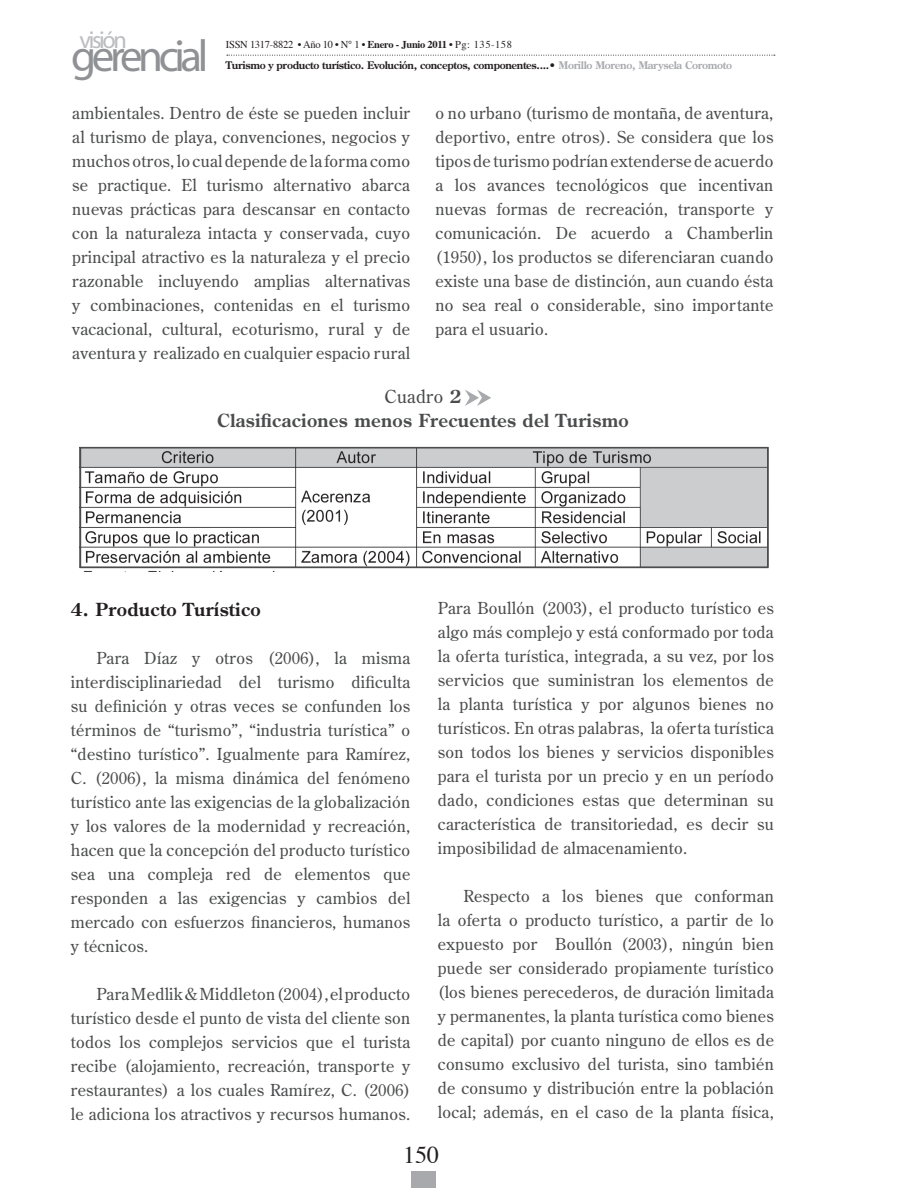
<style>
.page{position:relative;width:918px;height:1188px;background:#fff}
.page>*{position:absolute;margin:0;border:0;box-sizing:border-box;transform-origin:0 0}
.t1{font:44.85px "Myriad";letter-spacing:-.095em;color:#8f9194}
.t2{font:24.3px "Myriad";letter-spacing:-.095em;color:#bcbdc0}
.t3{font:24px "Times";color:#231f20}
.t4{font:700 18px/24px "Century Old Style Std";letter-spacing:.015em;color:#4b4c4d;text-align:center}
.t5{font:700 18px "Century Old Style Std";letter-spacing:.015em;color:#231f20}
.t6{font:16.5px/24px "Century Old Style Std";letter-spacing:.015em;color:#4b4c4d;text-align:justify}
.t7{font:700 10.5px "Century Old Style Std";letter-spacing:-.03em;color:#231f20}
.t8{font:10.5px "Times";letter-spacing:-.025em;color:#231f20}
.s1{font-weight:700}
.s2{color:#a8a9ad}
.s3{font-weight:400}
</style>
<div class="page">
<svg style="left:227px;top:55px;width:548px;height:1px"></svg>
<div style="left:411px;top:1171px;width:25px;height:17px;background:#a8a9ad"></div>
<img style="left:80px;top:446px;width:689px;height:125px">
<div style="left:80px;top:447px;width:689px;height:121px;border:2px solid #4b4c4d"></div>
<svg style="left:465px;top:390px;width:26px;height:16px"></svg>
<h2 class="t2" style="left:79px;top:27px;width:49px">visión</h2>
<h1 class="t1" style="left:71px;top:34px;width:139px">gerencial</h1>
<p class="t8" style="left:226px;top:35px;width:288px">ISSN 1317-8822 • Año 10 • N° 1 • <span class="s1">Enero - Junio 2011</span> • Pg: 135-158</p>
<p class="t7" style="left:226px;top:58px;width:508px">Turismo y producto turístico. Evolución, conceptos, componentes....• <span class="s2">Morillo Moreno, Marysela Coromoto</span></p>
<p class="t6" style="left:72px;top:101px;width:339px">ambientales. Dentro de éste se pueden incluir al turismo de playa, convenciones, negocios y muchos otros, lo cual depende de la forma como se practique. El turismo alternativo abarca nuevas prácticas para descansar en contacto con la naturaleza intacta y conservada, cuyo principal atractivo es la naturaleza y el precio razonable incluyendo amplias alternativas y combinaciones, contenidas en el turismo vacacional, cultural, ecoturismo, rural y de aventura y realizado en cualquier espacio rural</p>
<p class="t6" style="left:436px;top:101px;width:339px">o no urbano (turismo de montaña, de aventura, deportivo, entre otros). Se considera que los tipos de turismo podrían extenderse de acuerdo a los avances tecnológicos que incentivan nuevas formas de recreación, transporte y comunicación. De acuerdo a Chamberlin (1950), los productos se diferenciaran cuando existe una base de distinción, aun cuando ésta no sea real o considerable, sino importante para el usuario.</p>
<p class="t4" style="left:217px;top:384px;width:413px"><span class="s3">Cuadro</span> 2<br>Clasificaciones menos Frecuentes del Turismo</p>
<p class="t5" style="left:71px;top:598px;width:191px">4. Producto Turístico</p>
<p class="t6" style="left:71px;top:646px;width:341px;text-indent:26px">Para Díaz y otros (2006), la misma interdisciplinariedad del turismo dificulta su definición y otras veces se confunden los términos de “turismo”, “industria turística” o “destino turístico”. Igualmente para Ramírez, C. (2006), la misma dinámica del fenómeno turístico ante las exigencias de la globalización y los valores de la modernidad y recreación, hacen que la concepción del producto turístico sea una compleja red de elementos que responden a las exigencias y cambios del mercado con esfuerzos financieros, humanos y técnicos.</p>
<p class="t6" style="left:71px;top:982px;width:341px;text-indent:26px">Para Medlik &amp; Middleton (2004), el producto turístico desde el punto de vista del cliente son todos los complejos servicios que el turista recibe (alojamiento, recreación, transporte y restaurantes) a los cuales Ramírez, C. (2006) le adiciona los atractivos y recursos humanos.</p>
<p class="t6" style="left:438px;top:595px;width:337px">Para Boullón (2003), el producto turístico es algo más complejo y está conformado por toda la oferta turística, integrada, a su vez, por los servicios que suministran los elementos de la planta turística y por algunos bienes no turísticos. En otras palabras, la oferta turística son todos los bienes y servicios disponibles para el turista por un precio y en un período dado, condiciones estas que determinan su característica de transitoriedad, es decir su imposibilidad de almacenamiento.</p>
<p class="t6" style="left:438px;top:883px;width:337px;text-indent:26px">Respecto a los bienes que conforman la oferta o producto turístico, a partir de lo expuesto por Boullón (2003), ningún bien puede ser considerado propiamente turístico (los bienes perecederos, de duración limitada y permanentes, la planta turística como bienes de capital) por cuanto ninguno de ellos es de consumo exclusivo del turista, sino también de consumo y distribución entre la población local; además, en el caso de la planta física,</p>
<h3 class="t3" style="left:403px;top:1132px;width:37px">150</h3>
</div>
